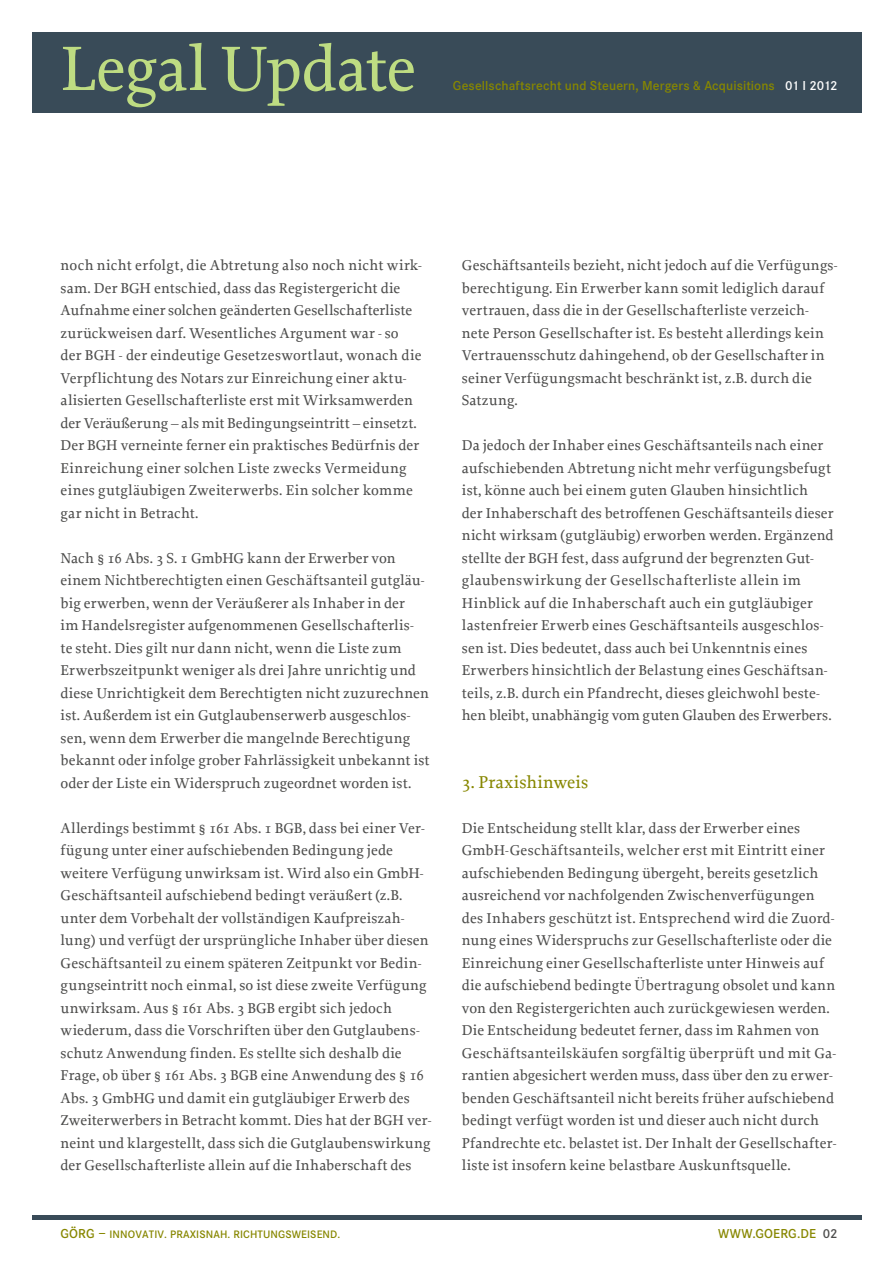
<style>
.page{position:relative;width:893px;height:1263px;background:#fff}
.page>*{position:absolute;margin:0;border:0;box-sizing:border-box;transform-origin:0 0}
.t1{font:500 66px "Proforma";letter-spacing:-.015em;color:#bedc82}
.t2{font:500 18px "Proforma";letter-spacing:.005em;color:#878700}
.t3{font:500 15px/22.5px "Proforma";letter-spacing:.01em;color:#4d4d4c}
.t4{font:600 13.5px "Corporate S";letter-spacing:.01em;color:#878700}
.t5{font:600 11.25px "Corporate S";letter-spacing:.01em;color:#878700}
.s1{color:#fff}
.s2{font-size:13.5px}
.s3{color:#4d4d4c}
</style>
<div class="page">
<div style="left:32px;top:1215px;width:829px;height:5px;background:#394b58"></div>
<div style="left:32px;top:32px;width:829px;height:80px;background:#394b58"></div>
<h1 class="t1" style="left:61px;top:28px;width:357px">Legal Update</h1>
<p class="t4" style="left:453px;top:78px;width:386px">Gesellschaftsrecht und Steuern, Mergers &amp; Acquisitions <span class="s1">01 I 2012</span></p>
<p class="t3" style="left:61px;top:254px;width:363px">noch nicht erfolgt, die Abtretung also noch nicht wirk&shy;sam. Der BGH entschied, dass das Registergericht die Aufnahme einer solchen geänderten Gesellschafterliste zurückweisen darf. Wesentliches Argument war - so der BGH - der eindeutige Gesetzeswortlaut, wonach die Verpflichtung des Notars zur Einreichung einer aktu&shy;alisierten Gesellschafterliste erst mit Wirksamwerden der Veräußerung – als mit Bedingungseintritt – einsetzt.<br>Der BGH verneinte ferner ein praktisches Bedürfnis der Einreichung einer solchen Liste zwecks Vermeidung eines gutgläubigen Zweiterwerbs. Ein solcher komme gar nicht in Betracht.</p>
<p class="t3" style="left:61px;top:546px;width:371px">Nach § 16 Abs. 3 S. 1 GmbHG kann der Erwerber von einem Nichtberechtigten einen Geschäftsanteil gutgläu&shy;big erwerben, wenn der Veräußerer als Inhaber in der<br>im Handelsregister aufgenommenen Gesellschafterlis-<br>te steht. Dies gilt nur dann nicht, wenn die Liste zum Erwerbszeitpunkt weniger als drei Jahre unrichtig und diese Unrichtigkeit dem Berechtigten nicht zuzurechnen ist. Außerdem ist ein Gutglaubenserwerb ausgeschlos&shy;sen, wenn dem Erwerber die mangelnde Berechtigung bekannt oder infolge grober Fahrlässigkeit unbekannt ist oder der Liste ein Widerspruch zugeordnet worden ist.</p>
<p class="t3" style="left:61px;top:816px;width:372px">Allerdings bestimmt § 161 Abs. 1 BGB, dass bei einer Ver&shy;fügung unter einer aufschiebenden Bedingung jede weitere Verfügung unwirksam ist. Wird also ein GmbH-Geschäftsanteil aufschiebend bedingt veräußert (z.B. unter dem Vorbehalt der vollständigen Kaufpreiszah&shy;lung) und verfügt der ursprüngliche Inhaber über diesen Geschäftsanteil zu einem späteren Zeitpunkt vor Bedin&shy;gungseintritt noch einmal, so ist diese zweite Verfügung unwirksam. Aus § 161 Abs. 3 BGB ergibt sich jedoch wiederum, dass die Vorschriften über den Gutglaubens&shy;schutz Anwendung finden. Es stellte sich deshalb die Frage, ob über § 161 Abs. 3 BGB eine Anwendung des § 16<br>Abs. 3 GmbHG und damit ein gutgläubiger Erwerb des Zweiterwerbers in Betracht kommt. Dies hat der BGH ver&shy;neint und klargestellt, dass sich die Gutglaubenswirkung der Gesellschafterliste allein auf die Inhaberschaft des</p>
<p class="t3" style="left:462px;top:254px;width:377px">Geschäftsanteils bezieht, nicht jedoch auf die Verfügungs&shy;berechtigung. Ein Erwerber kann somit lediglich darauf vertrauen, dass die in der Gesellschafterliste verzeich&shy;nete Person Gesellschafter ist. Es besteht allerdings kein Vertrauensschutz dahingehend, ob der Gesellschafter in seiner Verfügungsmacht beschränkt ist, z.B. durch die Satzung.</p>
<p class="t3" style="left:462px;top:434px;width:373px">Da jedoch der Inhaber eines Geschäftsanteils nach einer aufschiebenden Abtretung nicht mehr verfügungsbefugt ist, könne auch bei einem guten Glauben hinsichtlich<br>der Inhaberschaft des betroffenen Geschäftsanteils dieser nicht wirksam (gutgläubig) erworben werden. Ergänzend stellte der BGH fest, dass aufgrund der begrenzten Gut&shy;glaubenswirkung der Gesellschafterliste allein im Hinblick auf die Inhaberschaft auch ein gutgläubiger lastenfreier Erwerb eines Geschäftsanteils ausgeschlos&shy;sen ist. Dies bedeutet, dass auch bei Unkenntnis eines Erwerbers hinsichtlich der Belastung eines Geschäftsan&shy;teils, z.B. durch ein Pfandrecht, dieses gleichwohl beste&shy;hen bleibt, unabhängig vom guten Glauben des Erwerbers.</p>
<p class="t2" style="left:462px;top:771px;width:128px">3. Praxishinweis</p>
<p class="t3" style="left:462px;top:816px;width:376px">Die Entscheidung stellt klar, dass der Erwerber eines GmbH-Geschäftsanteils, welcher erst mit Eintritt einer aufschiebenden Bedingung übergeht, bereits gesetzlich ausreichend vor nachfolgenden Zwischenverfügungen des Inhabers geschützt ist. Entsprechend wird die Zuord&shy;nung eines Widerspruchs zur Gesellschafterliste oder die Einreichung einer Gesellschafterliste unter Hinweis auf die aufschiebend bedingte Übertragung obsolet und kann von den Registergerichten auch zurückgewiesen werden.<br>Die Entscheidung bedeutet ferner, dass im Rahmen von Geschäftsanteilskäufen sorgfältig überprüft und mit Ga&shy;rantien abgesichert werden muss, dass über den zu erwer&shy;benden Geschäftsanteil nicht bereits früher aufschiebend bedingt verfügt worden ist und dieser auch nicht durch Pfandrechte etc. belastet ist. Der Inhalt der Gesellschafter&shy;liste ist insofern keine belastbare Auskunftsquelle.</p>
<p class="t5" style="left:61px;top:1227px;width:281px"><span class="s2">GÖRG –</span> INNOVATIV. PRAXISNAH. RICHTUNGSWEISEND.</p>
<p class="t4" style="left:718px;top:1225px;width:121px">www.goerg.de <span class="s3">02</span></p>
</div>
